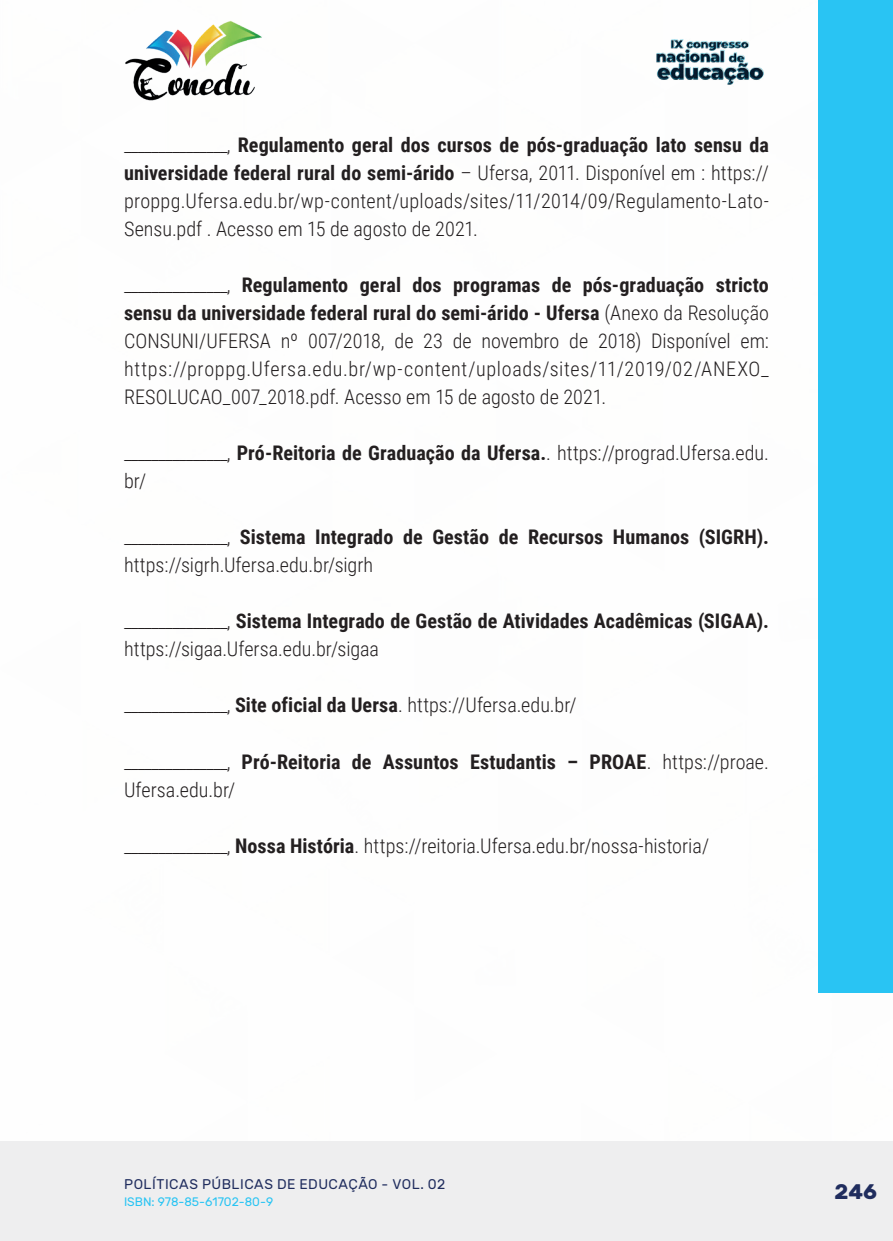
<style>
.page{position:relative;width:893px;height:1241px;background:#fff}
.page>*{position:absolute;margin:0;border:0;box-sizing:border-box;transform-origin:0 0}
.t1{font:700 21px "Rubik";color:#202d5e}
._17_REFERENCIAS{font:300 20.12px/28px "Roboto Condensed";color:#231f20}
._17_REFERENCIAS-2{font:700 20.12px/28px "Roboto Condensed";letter-spacing:.005em;color:#231f20}
.t2{font:14px "Rubik";letter-spacing:.035em;color:#202d5e}
.t3{font:12.25px "Rubik";color:#29c4f3}
.s1{font-weight:700}
.s2{font-weight:300}
</style>
<div class="page">
<div style="left:0;top:1141px;width:893px;height:99px;background:#eeeeef"></div>
<div style="left:819px;top:0;width:74px;height:992px;background:#29c4f3"></div>
<img style="left:125px;top:20px;width:137px;height:81px">
<img style="left:656px;top:39px;width:108px;height:46px">
<p class="_17_REFERENCIAS" style="left:124px;top:130px;width:646px;text-align:justify">_______________, <span class="s1">Regulamento geral dos cursos de pós-graduação lato sensu da universidade federal rural do semi-árido</span> – Ufersa, 2011. Disponível em : https:// proppg.Ufersa.edu.br/wp-content/uploads/sites/11/2014/09/Regulamento-Lato-Sensu.pdf . Acesso em 15 de agosto de 2021.</p>
<p class="_17_REFERENCIAS" style="left:124px;top:270px;width:646px;text-align:justify">_______________, <span class="s1">Regulamento geral dos programas de pós-graduação stricto sensu da universidade federal rural do semi-árido - Ufersa</span> (Anexo da Resolução CONSUNI/UFERSA nº 007/2018, de 23 de novembro de 2018) Disponível em: https://proppg.Ufersa.edu.br/wp-content/uploads/sites/11/2019/02/ANEXO_ RESOLUCAO_007_2018.pdf. Acesso em 15 de agosto de 2021.</p>
<p class="_17_REFERENCIAS" style="left:124px;top:438px;width:646px">_______________, <span class="s1">Pró-Reitoria de Graduação da Ufersa.</span>. https://prograd.Ufersa.edu. br/</p>
<p class="_17_REFERENCIAS" style="left:124px;top:522px;width:646px">_______________, <span class="s1">Sistema Integrado de Gestão de Recursos Humanos (SIGRH). </span>https://sigrh.Ufersa.edu.br/sigrh</p>
<p class="_17_REFERENCIAS-2" style="left:124px;top:606px;width:646px"><span class="s2">_______________,</span> Sistema Integrado de Gestão de Atividades Acadêmicas (SIGAA). <span class="s2">https://sigaa.Ufersa.edu.br/sigaa</span></p>
<p class="_17_REFERENCIAS" style="left:124px;top:690px;width:454px">_______________, <span class="s1">Site oficial da Uersa</span>. https://Ufersa.edu.br/</p>
<p class="_17_REFERENCIAS" style="left:124px;top:746px;width:646px">_______________, <span class="s1">Pró-Reitoria de Assuntos Estudantis – PROAE</span>. https://proae.<br>Ufersa.edu.br/</p>
<p class="_17_REFERENCIAS" style="left:124px;top:830px;width:587px">_______________, <span class="s1">Nossa História</span>. https://reitoria.Ufersa.edu.br/nossa-historia/</p>
<p class="t2" style="left:124px;top:1175px;width:323px">POLÍTICAS PÚBLICAS DE EDUCAÇÃO - VOL. 02</p>
<p class="t3" style="left:124px;top:1194px;width:151px">ISBN: 978-85-61702-80-9</p>
<p class="t1" style="left:834px;top:1179px;width:44px">246</p>
</div>
